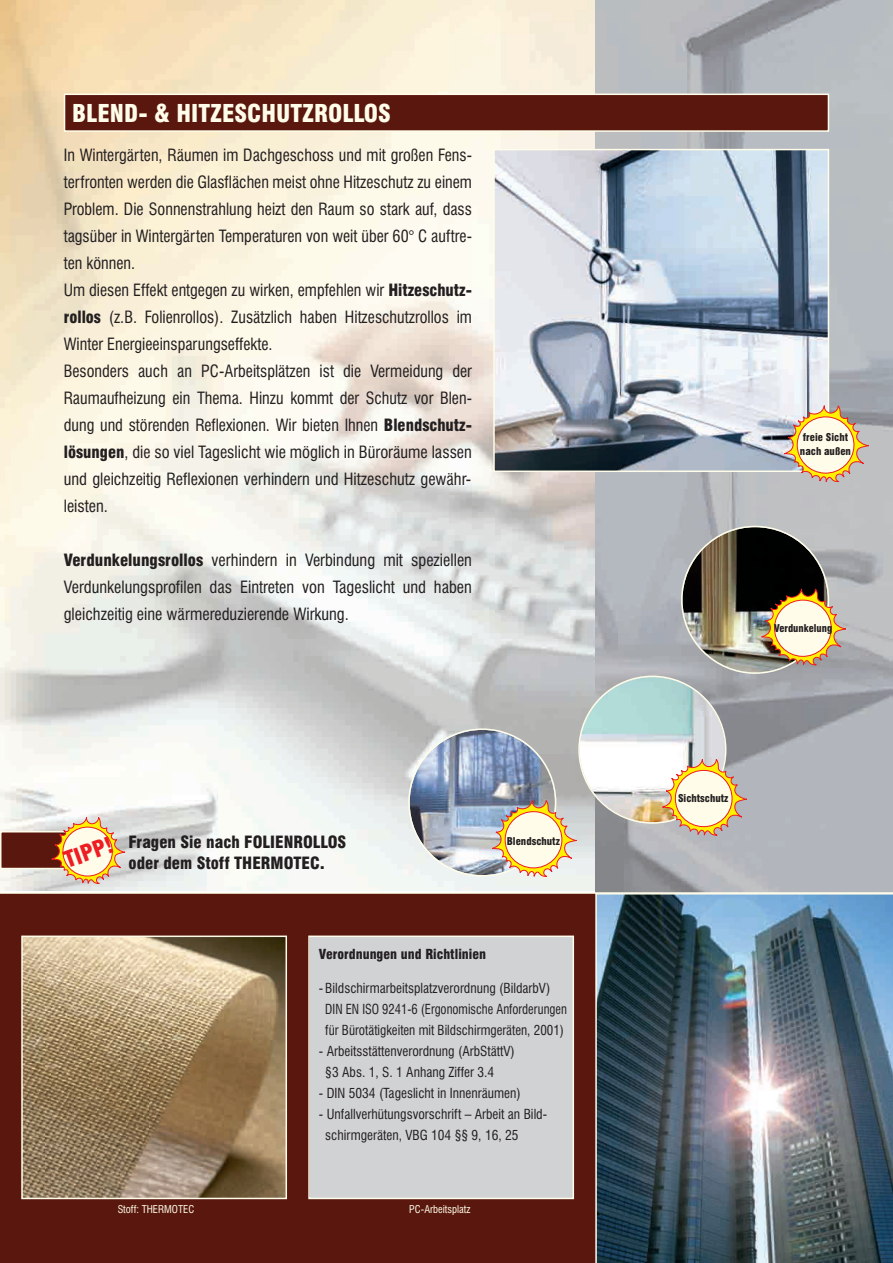
<style>
.page{position:relative;width:893px;height:1263px;background:#fff}
.page>*{position:absolute;margin:0;border:0;box-sizing:border-box;transform-origin:0 0}
.t1{font:900 condensed 24px "Swiss 721 BT";color:#fffde9}
.t2{font:900 condensed 22.35px "Swiss 721 BT";color:#ee1d23}
.t3{font:condensed 16.5px/27px "Swiss 721 BT";color:#231f20}
.t4{font:900 condensed 16.5px/21px "Swiss 721 BT";color:#231f20}
.t5{font:condensed 13.5px/21px "Swiss 721 BT";color:#231f20}
.t6{font:900 condensed 13.5px "Swiss 721 BT";color:#231f20}
.t7{font:900 condensed 10.5px/13.5px "Swiss 721 BT";color:#231f20}
.t8{font:condensed 10.5px "Swiss 721 BT";color:#fffde9}
.s1{font-weight:900}
</style>
<div class="page">
<div style="left:1px;top:832px;width:94px;height:36px;background:#5a170e"></div>
<div style="left:0;top:831px;width:97px;height:38px;border:2px solid #fffde9"></div>
<div style="left:0;top:893px;width:893px;height:370px;background:#5a170e"></div>
<img style="left:595px;top:0;width:298px;height:892px">
<img style="left:24px;top:938px;width:260px;height:258px">
<div style="left:21px;top:935px;width:266px;height:264px;border:2px solid #fffde9"></div>
<div style="left:310px;top:937px;width:263px;height:261px;background:#d1d2d4"></div>
<div style="left:308px;top:935px;width:266px;height:264px;border:2px solid #fffde9"></div>
<img style="left:595px;top:894px;width:298px;height:369px">
<div style="left:65px;top:95px;width:763px;height:35px;background:#5a170e"></div>
<div style="left:64px;top:94px;width:765px;height:38px;border:2px solid #fffde9"></div>
<svg style="left:52px;top:817px;width:73px;height:67px;background:#e7cea9"></svg>
<hr style="left:0;top:892px;width:893px;height:2px;background:#fffde9">
<img style="left:496px;top:152px;width:330px;height:317px">
<div style="left:493px;top:149px;width:336px;height:323px;border:2px solid #fffde9"></div>
<svg style="left:408px;top:526px;width:438px;height:351px;background:#b6b7b4"></svg>
<svg style="left:784px;top:406px;width:85px;height:76px;background:#e0ceab"></svg>
<h1 class="t1" style="left:72px;top:100px;width:320px">BLEND- &amp; HITZESCHUTZROLLOS</h1>
<p class="t3" style="left:64px;top:142px;width:410px">In Wintergärten, Räumen im Dachgeschoss und mit großen Fens&shy;terfronten werden die Glasflächen meist ohne Hitzeschutz zu einem Problem. Die Sonnenstrahlung heizt den Raum so stark auf, dass tagsüber in Wintergärten Temperaturen von weit über 60° C auftre&shy;ten können.<br>Um diesen Effekt entgegen zu wirken, empfehlen wir <span class="s1">Hitzeschutz&shy;rollos</span> (z.B. Folienrollos). Zusätzlich haben Hitzeschutzrollos im Winter Energieeinsparungseffekte.<br>Besonders auch an PC-Arbeitsplätzen ist die Vermeidung der Raumaufheizung ein Thema. Hinzu kommt der Schutz vor Blen&shy;dung und störenden Reflexionen. Wir bieten Ihnen <span class="s1">Blendschutz&shy;lösungen</span>, die so viel Tageslicht wie möglich in Büroräume lassen und gleichzeitig Reflexionen verhindern und Hitzeschutz gewähr&shy;leisten.</p>
<p class="t3" style="left:64px;top:547px;width:410px;text-align:justify"><span class="s1">Verdunkelungsrollos</span> verhindern in Verbindung mit speziellen Verdunkelungsprofilen das Eintreten von Tageslicht und haben gleichzeitig eine wärmereduzierende Wirkung.</p>
<h2 class="t2" style="left:60px;top:848px;width:56px;rotate:-20deg">TIPP!</h2>
<p class="t4" style="left:128px;top:832px;width:219px">Fragen Sie nach FOLIENROLLOS oder dem Stoff THERMOTEC.</p>
<p class="t7" style="left:507px;top:834px;width:55px">Blendschutz</p>
<p class="t6" style="left:319px;top:946px;width:169px">Verordnungen und Richtlinien</p>
<p class="t5" style="left:325px;top:978px;width:243px;text-indent:-6px">- Bildschirmarbeitsplatzverordnung (BildarbV)<br>DIN EN ISO 9241-6 (Ergonomische Anforderungen für Bürotätigkeiten mit Bildschirmgeräten, 2001)</p>
<p class="t5" style="left:325px;top:1041px;width:191px;text-indent:-6px">- Arbeitsstättenverordnung (ArbStättV) §3 Abs. 1, S. 1 Anhang Ziffer 3.4</p>
<p class="t5" style="left:319px;top:1083px;width:203px">- DIN 5034 (Tageslicht in Innenräumen)</p>
<p class="t5" style="left:325px;top:1104px;width:223px;text-indent:-6px">- Unfallverhütungsvorschrift – Arbeit an Bild&shy;schirmgeräten, VBG 104 §§ 9, 16, 25</p>
<p class="t8" style="left:118px;top:1203px;width:78px">Stoff: THERMOTEC</p>
<p class="t8" style="left:409px;top:1203px;width:63px">PC-Arbeitsplatz</p>
<p class="t7" style="left:800px;top:431px;width:53px">freie Sicht nach außen</p>
<p class="t7" style="left:774px;top:621px;width:60px">Verdunkelung</p>
<p class="t7" style="left:678px;top:792px;width:52px">Sichtschutz</p>
</div>
